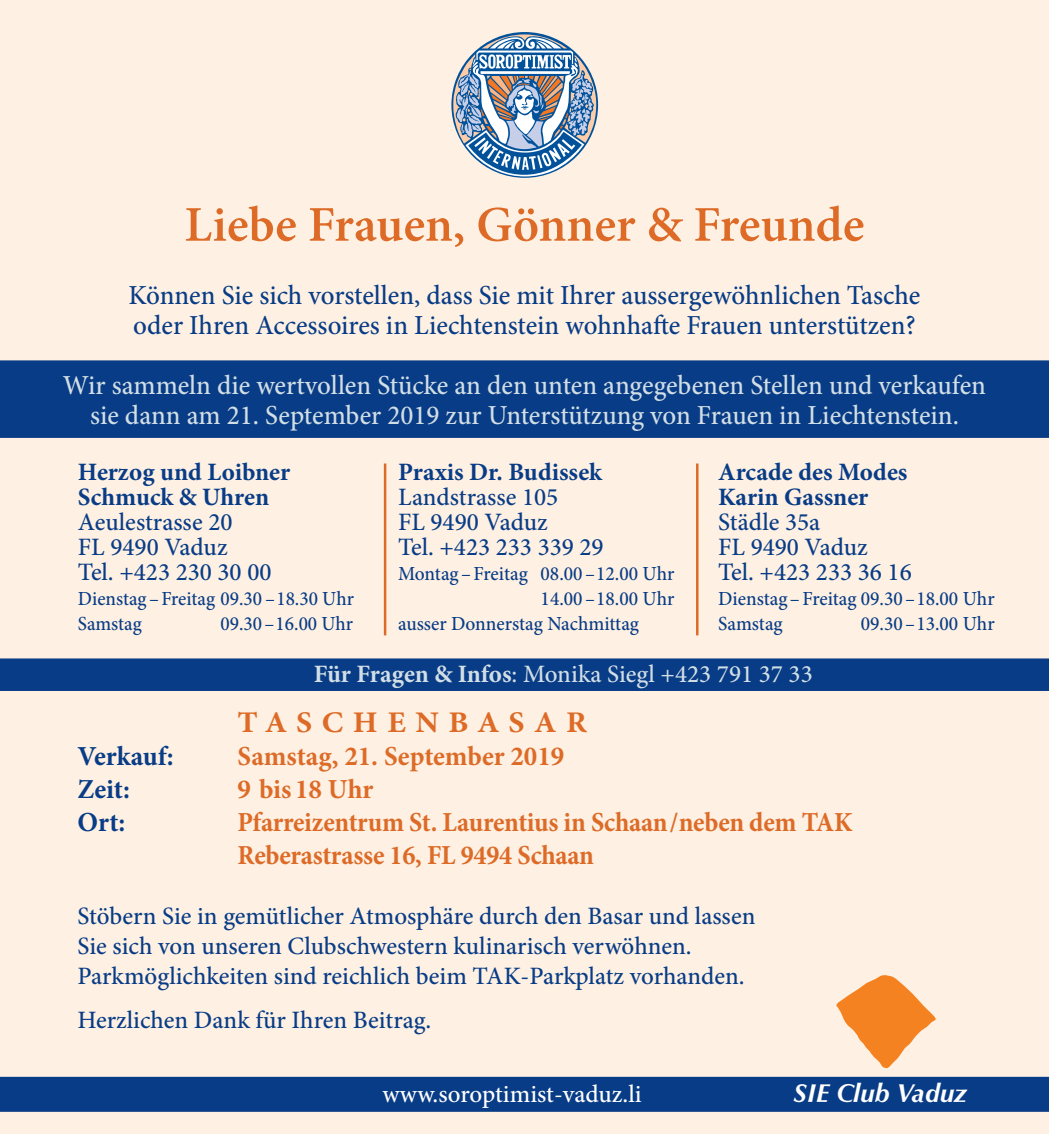
<style>
.page{position:relative;width:1049px;height:1134px;background:#fef0e2}
.page>*{position:absolute;margin:0;border:0;box-sizing:border-box;transform-origin:0 0}
.t1{font:600 50px "Minion Pro";color:#dd6b27}
.t2{font:700 30px "Minion Pro";letter-spacing:.3em;color:#dd6b27;scale:1.06 1}
.t3{font:500 27.5px/30px "Minion Pro";color:#d1dee5;text-align:center}
.t4{font:500 27.5px/30px "Minion Pro";color:#083c86}
.t5{font:700 27.5px/33px "Minion Pro";letter-spacing:-.01em;color:#dd6b27;scale:.95 1}
.t6{font:700 27.5px "Minion Pro";letter-spacing:-.01em;color:#dd6b27}
.t7{font:700 27.5px "Minion Pro";color:#083c86}
.t8{font:500 25px/25px "Minion Pro";color:#083c86}
.t9{font:700 25px/25px "Minion Pro";color:#083c86}
.t10{font:500 25px "Minion Pro";color:#d1dee5}
.t11{font:500 25px "Minion Pro";color:#fff}
.t12{font:italic 700 25px "Optima BQ";color:#fff}
.t13{font:500 20px/25px "Minion Pro";color:#083c86}
.t14{font:500 20px/25px "Minion Pro";color:#083c86;scale:.96 1}
.s1{font-weight:700}
</style>
<div class="page">
<div style="left:0;top:360px;width:1049px;height:48px;background:#083c86"></div>
<div style="left:0;top:390px;width:1049px;height:48px;background:#083c86"></div>
<div style="left:0;top:658px;width:1049px;height:33px;background:#083c86"></div>
<div style="left:0;top:1077px;width:1049px;height:35px;background:#083c86"></div>
<svg style="left:453px;top:34px;width:143px;height:142px"></svg>
<svg style="left:836px;top:975px;width:100px;height:93px"></svg>
<hr style="left:384px;top:463px;width:2px;height:172px;background:#dd6b27">
<hr style="left:696px;top:463px;width:2px;height:172px;background:#dd6b27">
<h1 class="t1" style="left:184px;top:190px;width:681px">Liebe Frauen, Gönner &amp; Freunde</h1>
<p class="t4" style="left:129px;top:280px;width:793px">Können Sie sich vorstellen, dass Sie mit Ihrer aussergewöhnlichen Tasche oder Ihren Accessoires in Liechtenstein wohnhafte Frauen unterstützen?</p>
<p class="t3" style="left:63px;top:370px;width:924px">Wir sammeln die wertvollen Stücke an den unten angegebenen Stellen und verkaufen sie dann am 21. September 2019 zur Unterstützung von Frauen in Liechtenstein.</p>
<p class="t9" style="left:78px;top:459px;width:214px">Herzog und Loibner<br>Schmuck &amp; Uhren</p>
<p class="t8" style="left:78px;top:510px;width:195px">Aeulestrasse 20<br>FL 9490 Vaduz<br>Tel. +423 230 30 00</p>
<p class="t14" style="left:78px;top:586px;width:289px">Dienstag–Freitag 09.30 –18.30 Uhr<br>Samstag</p>
<p class="t14" style="left:220px;top:611px;width:140px">09.30–16.00 Uhr</p>
<p class="t9" style="left:398px;top:459px;width:205px">Praxis Dr. Budissek</p>
<p class="t8" style="left:398px;top:485px;width:207px">Landstrasse 105<br>FL 9490 Vaduz<br>Tel. +423 233 339 29</p>
<p class="t13" style="left:398px;top:561px;width:278px">Montag–Freitag 08.00–12.00 Uhr</p>
<p class="t13" style="left:541px;top:586px;width:135px">14.00–18.00 Uhr</p>
<p class="t13" style="left:398px;top:611px;width:242px">ausser Donnerstag Nachmittag</p>
<p class="t9" style="left:718px;top:459px;width:191px">Arcade des Modes<br>Karin Gassner</p>
<p class="t8" style="left:718px;top:510px;width:195px">Städle 35a<br>FL 9490 Vaduz<br>Tel. +423 233 36 16</p>
<p class="t13" style="left:718px;top:586px;width:278px">Dienstag–Freitag 09.30–18.00 Uhr<br>Samstag</p>
<p class="t13" style="left:861px;top:611px;width:135px">09.30–13.00 Uhr</p>
<p class="t10" style="left:314px;top:657px;width:500px"><span class="s1">Für Fragen &amp; Infos</span>: Monika Siegl +423 791 37 33</p>
<p class="t2" style="left:238px;top:701px;width:331px">TASCHENBASAR</p>
<p class="t7" style="left:78px;top:737px;width:98px">Verkauf:</p>
<p class="t6" style="left:238px;top:737px;width:328px">Samstag, 21. September 2019</p>
<p class="t7" style="left:78px;top:770px;width:54px">Zeit:</p>
<p class="t6" style="left:238px;top:770px;width:137px">9 bis 18 Uhr</p>
<p class="t7" style="left:78px;top:803px;width:49px">Ort:</p>
<p class="t5" style="left:238px;top:805px;width:649px">Pfarreizentrum St. Laurentius in Schaan/neben dem TAK<br>Reberastrasse 16, FL 9494 Schaan</p>
<p class="t8" style="left:77px;top:901px;width:679px;line-height:30px">Stöbern Sie in gemütlicher Atmosphäre durch den Basar und lassen<br>Sie sich von unseren Clubschwestern kulinarisch verwöhnen.<br>Parkmöglichkeiten sind reichlich beim TAK-Parkplatz vorhanden.</p>
<p class="t8" style="left:78px;top:1008px;width:355px">Herzlichen Dank für Ihren Beitrag.</p>
<p class="t11" style="left:382px;top:1077px;width:261px">www.soroptimist-vaduz.li</p>
<p class="t12" style="left:793px;top:1078px;width:175px">SIE Club Vaduz</p>
</div>
